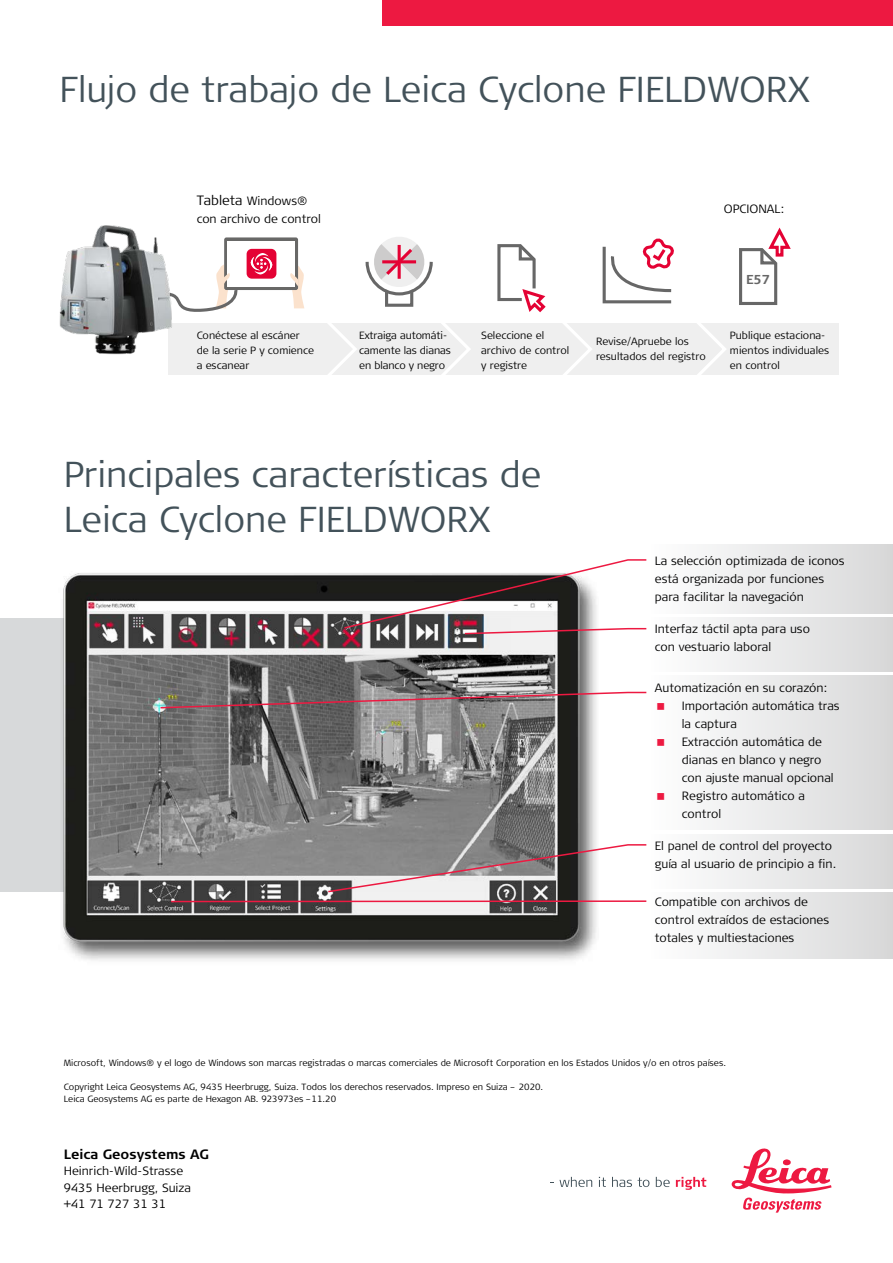
<style>
.page{position:relative;width:893px;height:1263px;background:#fff}
.page>*{position:absolute;margin:0;border:0;box-sizing:border-box;transform-origin:0 0}
.t1{font:300 36px/45px "Signa Column";color:#43525a}
.t2{font:700 13.5px "Signa Column";color:#000}
.t3{font:700 12.9px "Signa Column";color:#676767}
.t4{font:300 12px/18px "Signa Column";color:#000}
.t5{font:300 10.5px/15px "Signa Column";color:#000}
.t6{font:300 9px/12px "Signa Column";color:#000}
.s1{font-size:13.5px}
</style>
<div class="page">
<div style="left:0;top:618px;width:510px;height:273px;background:#d7d9da"></div>
<div style="left:650px;top:544px;width:243px;height:70px;background:linear-gradient(to right,#fefefe,#d8d8d9)"></div>
<div style="left:650px;top:618px;width:243px;height:54px;background:linear-gradient(to right,#fefefe,#d8d8d9)"></div>
<div style="left:650px;top:834px;width:243px;height:54px;background:linear-gradient(to right,#fefefe,#d8d8d9)"></div>
<div style="left:650px;top:892px;width:243px;height:66px;background:linear-gradient(to right,#fefefe,#d8d8d9)"></div>
<div style="left:650px;top:676px;width:243px;height:154px;background:linear-gradient(to right,#fefefe,#d8d8d9)"></div>
<div style="left:168px;top:323px;width:671px;height:52px;background:#efefef"></div>
<div style="left:224px;top:237px;width:74px;height:53px;background:#686867;border-radius:2px"></div>
<div style="left:227px;top:241px;width:68px;height:45px;background:#fff"></div>
<svg style="left:289px;top:237px;width:182px;height:138px"></svg>
<svg style="left:497px;top:244px;width:95px;height:131px"></svg>
<svg style="left:739px;top:227px;width:52px;height:78px"></svg>
<svg style="left:602px;top:238px;width:124px;height:137px"></svg>
<svg style="left:181px;top:264px;width:58px;height:48px"></svg>
<div style="left:247px;top:249px;width:29px;height:30px;background:#e40234;border-radius:5px"></div>
<svg style="left:251px;top:253px;width:21px;height:21px"></svg>
<svg style="left:559px;top:1177px;width:33px;height:10px"></svg>
<svg style="left:599px;top:1177px;width:7px;height:10px"></svg>
<svg style="left:612px;top:1177px;width:37px;height:10px"></svg>
<svg style="left:656px;top:1177px;width:14px;height:10px"></svg>
<svg style="left:676px;top:1177px;width:30px;height:13px"></svg>
<svg style="left:732px;top:1148px;width:99px;height:64px"></svg>
<div style="left:383px;top:0;width:510px;height:26px;background:#ed1941"></div>
<img style="left:59px;top:225px;width:122px;height:130px">
<img style="left:54px;top:573px;width:543px;height:388px">
<svg style="left:343px;top:559px;width:304px;height:76px"></svg>
<svg style="left:159px;top:691px;width:488px;height:18px;background:#8f7e81"></svg>
<svg style="left:327px;top:843px;width:320px;height:50px"></svg>
<svg style="left:170px;top:900px;width:477px;height:3px"></svg>
<svg style="left:657px;top:703px;width:7px;height:7px"></svg>
<svg style="left:657px;top:739px;width:7px;height:7px"></svg>
<svg style="left:657px;top:793px;width:7px;height:7px"></svg>
<h1 class="t1" style="left:60px;top:68px;width:752px">Flujo de trabajo de Leica Cyclone FIELDWORX</h1>
<p class="t4" style="left:197px;top:192px;width:126px"><span class="s1">Tableta</span> Windows® con archivo de control</p>
<p class="t4" style="left:724px;top:201px;width:62px">OPCIONAL:</p>
<p class="t5" style="left:197px;top:328px;width:119px">Conéctese al escáner de la serie P y comience a escanear</p>
<p class="t5" style="left:359px;top:328px;width:93px">Extraiga automáti&shy;camente las dianas en blanco y negro</p>
<p class="t5" style="left:481px;top:328px;width:89px">Seleccione el archivo de control y registre</p>
<p class="t5" style="left:596px;top:334px;width:111px">Revise/Apruebe los resultados del registro</p>
<p class="t3" style="left:746px;top:271px;width:26px">E57</p>
<p class="t5" style="left:730px;top:328px;width:101px">Publique estaciona&shy;mientos individuales en control</p>
<h1 class="t1" style="left:64px;top:452px;width:479px">Principales características de<br>Leica Cyclone FIELDWORX</h1>
<p class="t4" style="left:655px;top:552px;width:191px">La selección optimizada de iconos está organizada por funciones para facilitar la navegación</p>
<p class="t4" style="left:655px;top:620px;width:157px">Interfaz táctil apta para uso con vestuario laboral</p>
<p class="t4" style="left:682px;top:679px;width:159px;text-indent:-27px">Automatización en su corazón:<br>Importación automática tras la captura<br>Extracción automática de dianas en blanco y negro con ajuste manual opcional<br>Registro automático a control</p>
<p class="t4" style="left:655px;top:837px;width:183px">El panel de control del proyecto guía al usuario de principio a fin.</p>
<p class="t4" style="left:655px;top:893px;width:176px">Compatible con archivos de control extraídos de estaciones totales y multiestaciones</p>
<p class="t6" style="left:64px;top:1057px;width:664px">Microsoft, Windows® y el logo de Windows son marcas registradas o marcas comerciales de Microsoft Corporation en los Estados Unidos y/o en otros países.</p>
<p class="t6" style="left:64px;top:1081px;width:481px">Copyright Leica Geosystems AG, 9435 Heerbrugg, Suiza. Todos los derechos reservados. Impreso en Suiza – 2020.<br>Leica Geosystems AG es parte de Hexagon AB. 923973es –11.20</p>
<p class="t2" style="left:64px;top:1145px;width:147px">Leica Geosystems AG</p>
<p class="t4" style="left:64px;top:1163px;width:129px;line-height:16.5px">Heinrich-Wild-Strasse<br>9435 Heerbrugg, Suiza +41 71 727 31 31</p>
</div>
